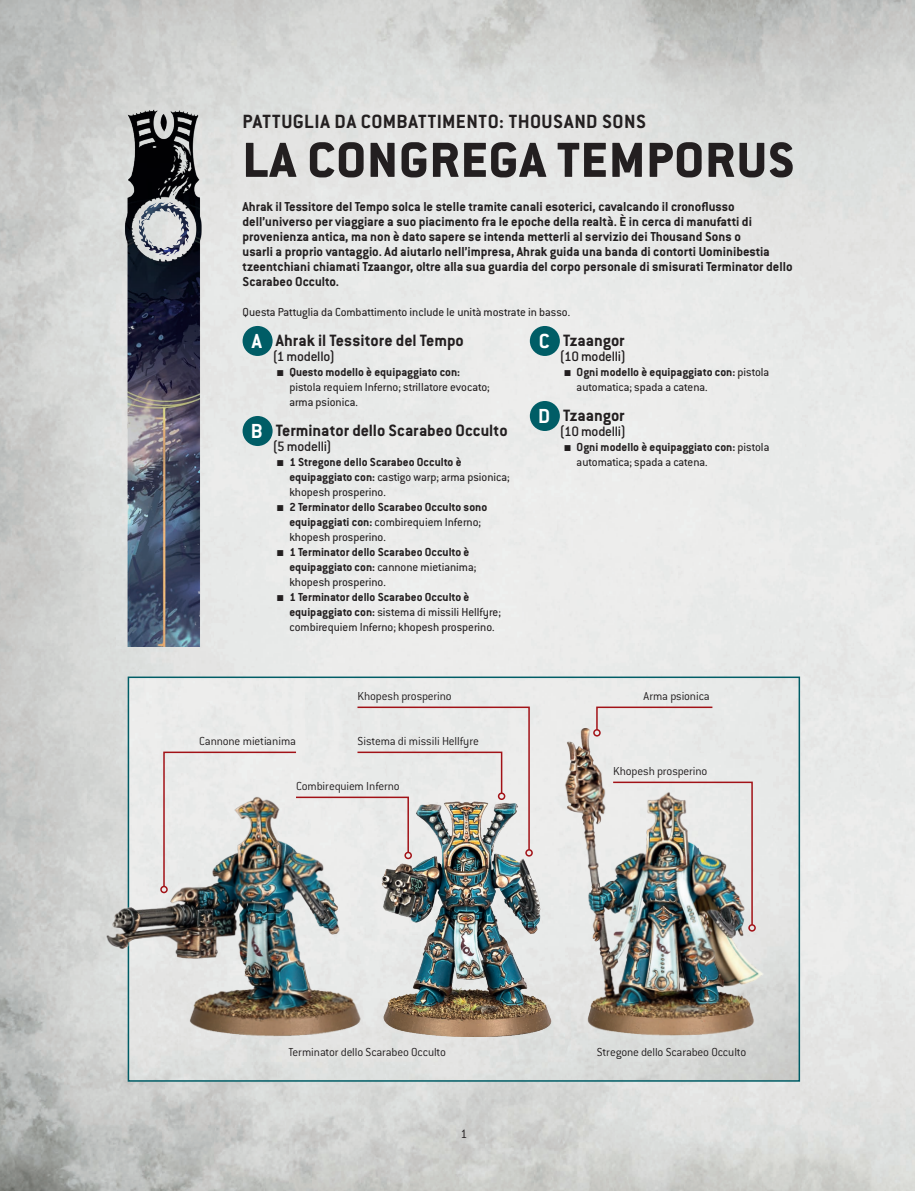
<style>
.page{position:relative;width:915px;height:1191px;background:#fff}
.page>*{position:absolute;margin:0;border:0;box-sizing:border-box;transform-origin:0 0}
.t1{font:800 54px "Conduit ITC Std";letter-spacing:.02em;color:#231f20}
.t2{font:700 21px "Conduit ITC Std";letter-spacing:.025em;color:#231f20}
.t3{font:700 18px "Conduit ITC Std";letter-spacing:-.005em;color:#231f20}
.t4{font:500 15px "Conduit ITC Std";letter-spacing:-.015em;color:#231f20}
.t5{font:700 14.25px/15px "Conduit ITC Std";color:#231f20}
.t6{font:300 13.5px "Conduit ITC Std";color:#231f20}
.t7{font:12.75px/15px "Conduit ITC Std";color:#231f20}
.t8{font:700 12.75px/15px "Conduit ITC Std";color:#231f20}
.t9{font:300 12.75px "Conduit ITC Std";letter-spacing:-.015em;color:#231f20}
.s1{font-size:22.35px;color:#fff}
.s2{font-family:"Arial"}
.s3{font-weight:700}
.s4{font-family:"Arial";font-weight:400}
.s5{font-weight:400}
</style>
<div class="page">
<img style="left:0;top:0;width:914px;height:1191px">
<img style="left:102px;top:106px;width:123px;height:540px">
<img style="left:102px;top:182px;width:123px;height:94px">
<img style="left:131px;top:679px;width:665px;height:399px">
<div style="left:128px;top:676px;width:671px;height:405px;border:2px solid #005d66"></div>
<img style="left:553px;top:721px;width:234px;height:315px">
<img style="left:99px;top:781px;width:261px;height:255px">
<img style="left:360px;top:800px;width:211px;height:236px">
<div style="left:242px;top:326px;width:30px;height:30px;background:#005d66;border-radius:50%"></div>
<div style="left:242px;top:416px;width:30px;height:30px;background:#005d66;border-radius:50%"></div>
<div style="left:529px;top:326px;width:30px;height:30px;background:#005d66;border-radius:50%"></div>
<div style="left:529px;top:401px;width:30px;height:30px;background:#005d66;border-radius:50%"></div>
<div style="left:160px;top:885px;width:8px;height:8px;border:2px solid #a21217;border-radius:50%"></div>
<div style="left:525px;top:849px;width:7px;height:7px;border:2px solid #a21217;border-radius:50%"></div>
<img style="left:611px;top:781px;width:142px;height:145px">
<div style="left:748px;top:924px;width:7px;height:7px;border:2px solid #a21217;border-radius:50%"></div>
<svg style="left:595px;top:706px;width:118px;height:25px;background:#e4dbda"></svg>
<div style="left:593px;top:729px;width:7px;height:7px;border:2px solid #a21217;border-radius:50%"></div>
<img style="left:162px;top:706px;width:368px;height:182px">
<div style="left:497px;top:792px;width:8px;height:8px;border:2px solid #a21217;border-radius:50%"></div>
<h2 class="t2" style="left:242px;top:109px;width:404px">PATTUGLIA DA COMBATTIMENTO: THOUSAND SONS</h2>
<h1 class="t1" style="left:242px;top:127px;width:553px">LA CONGREGA TEMPORUS</h1>
<p class="t5" style="left:242px;top:199px;width:551px">Ahrak il Tessitore del Tempo solca le stelle tramite canali esoterici, cavalcando il cronoflusso dell’universo per viaggiare a suo piacimento fra le epoche della realtà. È in cerca di manufatti di provenienza antica, ma non è dato sapere se intenda metterli al servizio dei Thousand Sons o<br>usarli a proprio vantaggio. Ad aiutarlo nell’impresa, Ahrak guida una banda di contorti Uominibestia tzeentchiani chiamati Tzaangor, oltre alla sua guardia del corpo personale di smisurati Terminator dello Scarabeo Occulto.</p>
<p class="t7" style="left:242px;top:304px;width:329px">Questa Pattuglia da Combattimento include le unità mostrate in basso.</p>
<p class="t3" style="left:252px;top:330px;width:213px"><span class="s1">A</span> Ahrak il Tessitore del Tempo</p>
<p class="t4" style="left:272px;top:348px;width:64px">(1 modello)</p>
<p class="t7" style="left:289px;top:364px;width:202px;text-indent:-13px"><span class="s2">■</span> <span class="s3">Questo modello è equipaggiato con: </span>pistola requiem Inferno; strillatore evocato; arma psionica.</p>
<p class="t3" style="left:251px;top:420px;width:258px"><span class="s1">B</span> Terminator dello Scarabeo Occulto</p>
<p class="t4" style="left:272px;top:438px;width:61px">(5 modelli)</p>
<p class="t8" style="left:289px;top:454px;width:222px;text-indent:-13px"><span class="s4">■</span> 1 Stregone dello Scarabeo Occulto è equipaggiato con: <span class="s5">castigo warp; arma psionica; khopesh prosperino.</span></p>
<p class="t8" style="left:289px;top:499px;width:199px;text-indent:-13px"><span class="s4">■</span> 2 Terminator dello Scarabeo Occulto sono equipaggiati con: <span class="s5">combirequiem Inferno; khopesh prosperino.</span></p>
<p class="t8" style="left:289px;top:544px;width:188px;text-indent:-13px"><span class="s4">■</span> 1 Terminator dello Scarabeo Occulto è equipaggiato con: <span class="s5">cannone mietianima; khopesh prosperino.</span></p>
<p class="t7" style="left:289px;top:589px;width:213px;text-indent:-13px"><span class="s2">■</span> <span class="s3">1 Terminator dello Scarabeo Occulto è equipaggiato con:</span> sistema di missili Hellfyre; combirequiem Inferno; khopesh prosperino.</p>
<p class="t3" style="left:538px;top:330px;width:87px"><span class="s1">C</span> Tzaangor</p>
<p class="t4" style="left:559px;top:348px;width:68px">(10 modelli)</p>
<p class="t7" style="left:576px;top:364px;width:194px;text-indent:-13px"><span class="s2">■</span> <span class="s3">Ogni modello è equipaggiato con:</span> pistola automatica; spada a catena.</p>
<p class="t3" style="left:538px;top:405px;width:88px"><span class="s1">D</span> Tzaangor</p>
<p class="t4" style="left:559px;top:423px;width:68px">(10 modelli)</p>
<p class="t7" style="left:576px;top:439px;width:194px;text-indent:-13px"><span class="s2">■</span> <span class="s3">Ogni modello è equipaggiato con:</span> pistola automatica; spada a catena.</p>
<p class="t9" style="left:199px;top:733px;width:98px">Cannone mietianima</p>
<p class="t9" style="left:357px;top:688px;width:96px">Khopesh prosperino</p>
<p class="t9" style="left:357px;top:733px;width:123px">Sistema di missili Hellfyre</p>
<p class="t9" style="left:296px;top:778px;width:105px">Combirequiem Inferno</p>
<p class="t9" style="left:643px;top:688px;width:67px">Arma psionica</p>
<p class="t9" style="left:613px;top:763px;width:96px">Khopesh prosperino</p>
<p class="t9" style="left:288px;top:1044px;width:159px">Terminator dello Scarabeo Occulto</p>
<p class="t9" style="left:596px;top:1044px;width:151px">Stregone dello Scarabeo Occulto</p>
<p class="t6" style="left:460px;top:1126px;width:8px">1</p>
</div>
